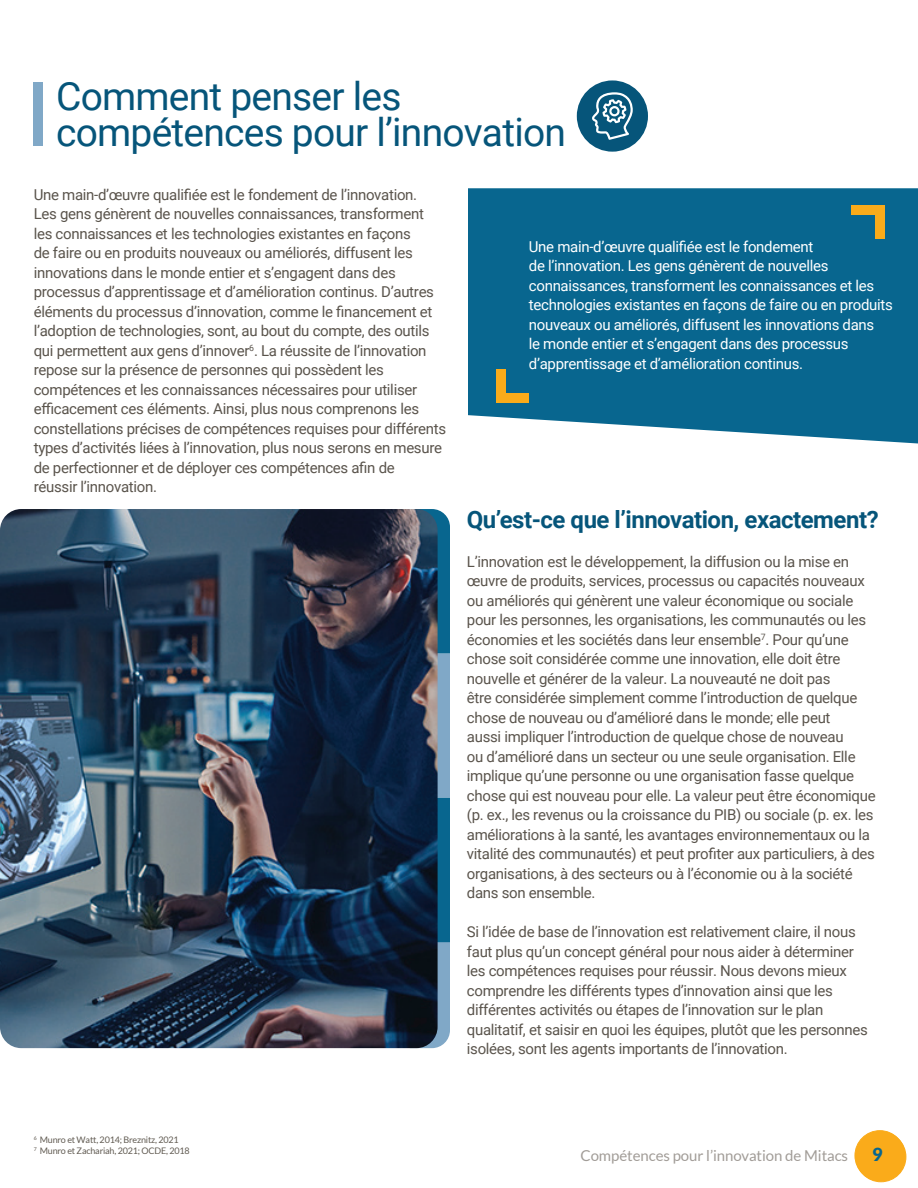
<style>
.page{position:relative;width:918px;height:1188px;background:#fff}
.page>*{position:absolute;margin:0;border:0;box-sizing:border-box;transform-origin:0 0}
.t1{font:39px/36px "Roboto";letter-spacing:-.02em;color:#06557a}
.t2{font:700 24px "Roboto";letter-spacing:-.02em;color:#06557a}
.t3{font:900 18px "Lato";color:#08668f}
.t4{font:15px/19.5px "Roboto";letter-spacing:-.02em;color:#5a544c}
.t5{font:15px/19.5px "Roboto";letter-spacing:-.02em;color:#fff}
.t6{font:15px "Lato";letter-spacing:-.005em;color:#a19c97}
.t7{font:9px/10.8px "Lato";letter-spacing:-.02em;color:#615b52}
</style>
<div class="page">
<div style="left:855px;top:1131px;width:50px;height:50px;background:#faab1a;border-radius:50%"></div>
<div style="left:855px;top:1131px;width:50px;height:50px;border:1px solid #faab1a;border-radius:50%"></div>
<svg style="left:438px;top:510px;width:12px;height:537px;background:#4286aa"></svg>
<div style="left:577px;top:80px;width:71px;height:72px;background:#06557a;border-radius:50%"></div>
<svg style="left:592px;top:92px;width:41px;height:48px"></svg>
<div style="left:34px;top:82px;width:9px;height:64px;background:#80a8c7"></div>
<img style="left:0;top:509px;width:438px;height:539px">
<div style="left:468px;top:188px;width:450px;height:255px;background:#08668f"></div>
<div style="left:852px;top:206px;width:32px;height:9px;background:#faab1a"></div>
<div style="left:875px;top:206px;width:9px;height:33px;background:#faab1a"></div>
<div style="left:497px;top:369px;width:9px;height:34px;background:#faab1a"></div>
<div style="left:497px;top:393px;width:32px;height:10px;background:#faab1a"></div>
<h1 class="t1" style="left:56px;top:76px;width:511px">Comment penser les compétences pour l’innovation</h1>
<p class="t4" style="left:34px;top:184px;width:414px">Une main-d’œuvre qualifiée est le fondement de l’innovation.<br>Les gens génèrent de nouvelles connaissances, transforment les connaissances et les technologies existantes en façons<br>de faire ou en produits nouveaux ou améliorés, diffusent les innovations dans le monde entier et s’engagent dans des processus d’apprentissage et d’amélioration continus. D’autres éléments du processus d’innovation, comme le financement et l’adoption de technologies, sont, au bout du compte, des outils qui permettent aux gens d’innover<sup>6</sup>. La réussite de l’innovation repose sur la présence de personnes qui possèdent les compétences et les connaissances nécessaires pour utiliser efficacement ces éléments. Ainsi, plus nous comprenons les constellations précises de compétences requises pour différents types d’activités liées à l’innovation, plus nous serons en mesure de perfectionner et de déployer ces compétences afin de<br>réussir l’innovation.</p>
<p class="t5" style="left:529px;top:236px;width:365px">Une main-d’œuvre qualifiée est le fondement<br>de l’innovation. Les gens génèrent de nouvelles connaissances, transforment les connaissances et les technologies existantes en façons de faire ou en produits nouveaux ou améliorés, diffusent les innovations dans<br>le monde entier et s’engagent dans des processus d’apprentissage et d’amélioration continus.</p>
<h2 class="t2" style="left:467px;top:502px;width:413px">Qu’est-ce que l’innovation, exactement?</h2>
<p class="t4" style="left:467px;top:551px;width:410px">L’innovation est le développement, la diffusion ou la mise en œuvre de produits, services, processus ou capacités nouveaux ou améliorés qui génèrent une valeur économique ou sociale pour les personnes, les organisations, les communautés ou les économies et les sociétés dans leur ensemble<sup>7</sup>. Pour qu’une chose soit considérée comme une innovation, elle doit être nouvelle et générer de la valeur. La nouveauté ne doit pas<br>être considérée simplement comme l’introduction de quelque chose de nouveau ou d’amélioré dans le monde; elle peut<br>aussi impliquer l’introduction de quelque chose de nouveau<br>ou d’amélioré dans un secteur ou une seule organisation. Elle implique qu’une personne ou une organisation fasse quelque chose qui est nouveau pour elle. La valeur peut être économique (p. ex., les revenus ou la croissance du PIB) ou sociale (p. ex. les améliorations à la santé, les avantages environnementaux ou la vitalité des communautés) et peut profiter aux particuliers, à des organisations, à des secteurs ou à l’économie ou à la société dans son ensemble.</p>
<p class="t4" style="left:467px;top:921px;width:402px">Si l’idée de base de l’innovation est relativement claire, il nous faut plus qu’un concept général pour nous aider à déterminer les compétences requises pour réussir. Nous devons mieux comprendre les différents types d’innovation ainsi que les différentes activités ou étapes de l’innovation sur le plan qualitatif, et saisir en quoi les équipes, plutôt que les personnes isolées, sont les agents importants de l’innovation.</p>
<p class="t7" style="left:34px;top:1134px;width:158px"><sup>6</sup> Munro et Watt, 2014; Breznitz, 2021<br><sup>7</sup> Munro et Zachariah, 2021; OCDE, 2018</p>
<p class="t6" style="left:580px;top:1147px;width:269px">Compétences pour l’innovation de Mitacs</p>
<p class="t3" style="left:872px;top:1144px;width:12px">9</p>
</div>
